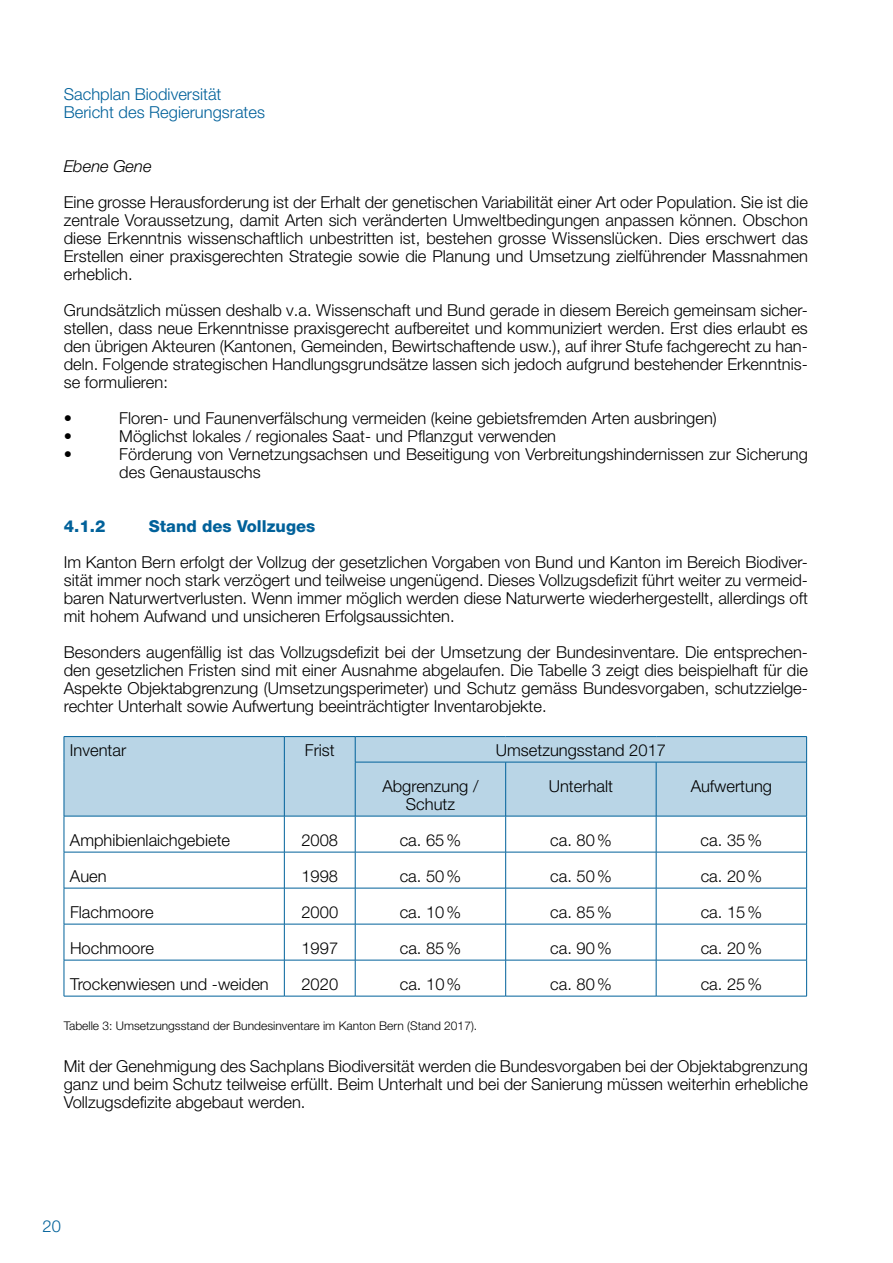
<style>
.page{position:relative;width:893px;height:1263px;background:#fff}
.page>*{position:absolute;margin:0;border:0;box-sizing:border-box;transform-origin:0 0}
.t1{font:300 16.5px/18px "Helvetica Neue LT Pro";color:#000;text-align:justify}
.t2{font:300 16.5px/18px "Helvetica Neue LT Pro";color:#00619a}
.t3{font:800 16.5px "Helvetica Neue LT Pro";color:#00619a}
.t4{font:italic 300 16.5px "Helvetica Neue LT Pro";color:#000}
.t5{font:300 12px "Helvetica Neue LT Pro";color:#000}
</style>
<div class="page">
<div style="left:65px;top:737px;width:741px;height:79px;background:#b9d5e6"></div>
<hr style="left:64px;top:736px;width:220px;height:1px;background:#00619a">
<svg style="left:64px;top:737px;width:1px;height:25px"></svg>
<hr style="left:284px;top:736px;width:71px;height:1px;background:#00619a">
<svg style="left:284px;top:737px;width:1px;height:25px"></svg>
<hr style="left:355px;top:736px;width:151px;height:1px;background:#00619a">
<svg style="left:355px;top:737px;width:1px;height:25px"></svg>
<hr style="left:506px;top:736px;width:150px;height:1px;background:#00619a">
<hr style="left:656px;top:736px;width:151px;height:1px;background:#00619a">
<svg style="left:806px;top:737px;width:1px;height:25px"></svg>
<hr style="left:64px;top:762px;width:1px;height:54px;background:#00619a">
<hr style="left:284px;top:762px;width:1px;height:54px;background:#00619a">
<hr style="left:355px;top:762px;width:151px;height:1px;background:#00619a">
<hr style="left:355px;top:762px;width:1px;height:54px;background:#00619a">
<hr style="left:506px;top:762px;width:150px;height:1px;background:#00619a">
<hr style="left:505px;top:762px;width:1px;height:54px;background:#00619a">
<hr style="left:656px;top:762px;width:151px;height:1px;background:#00619a">
<hr style="left:656px;top:762px;width:1px;height:54px;background:#00619a">
<hr style="left:806px;top:762px;width:1px;height:54px;background:#00619a">
<hr style="left:64px;top:816px;width:220px;height:1px;background:#00619a">
<hr style="left:64px;top:816px;width:1px;height:36px;background:#00619a">
<hr style="left:284px;top:816px;width:71px;height:1px;background:#00619a">
<hr style="left:284px;top:816px;width:1px;height:36px;background:#00619a">
<hr style="left:355px;top:816px;width:151px;height:1px;background:#00619a">
<hr style="left:355px;top:816px;width:1px;height:36px;background:#00619a">
<hr style="left:506px;top:816px;width:150px;height:1px;background:#00619a">
<hr style="left:505px;top:816px;width:1px;height:36px;background:#00619a">
<hr style="left:656px;top:816px;width:151px;height:1px;background:#00619a">
<hr style="left:656px;top:816px;width:1px;height:36px;background:#00619a">
<hr style="left:806px;top:816px;width:1px;height:36px;background:#00619a">
<hr style="left:64px;top:852px;width:220px;height:1px;background:#00619a">
<hr style="left:64px;top:852px;width:1px;height:36px;background:#00619a">
<hr style="left:284px;top:852px;width:71px;height:1px;background:#00619a">
<hr style="left:284px;top:852px;width:1px;height:36px;background:#00619a">
<hr style="left:355px;top:852px;width:151px;height:1px;background:#00619a">
<hr style="left:355px;top:852px;width:1px;height:36px;background:#00619a">
<hr style="left:506px;top:852px;width:150px;height:1px;background:#00619a">
<hr style="left:505px;top:852px;width:1px;height:36px;background:#00619a">
<hr style="left:656px;top:852px;width:151px;height:1px;background:#00619a">
<hr style="left:656px;top:852px;width:1px;height:36px;background:#00619a">
<hr style="left:806px;top:852px;width:1px;height:36px;background:#00619a">
<hr style="left:64px;top:888px;width:220px;height:1px;background:#00619a">
<hr style="left:64px;top:888px;width:1px;height:36px;background:#00619a">
<hr style="left:284px;top:888px;width:71px;height:1px;background:#00619a">
<hr style="left:284px;top:888px;width:1px;height:36px;background:#00619a">
<hr style="left:355px;top:888px;width:151px;height:1px;background:#00619a">
<hr style="left:355px;top:888px;width:1px;height:36px;background:#00619a">
<hr style="left:506px;top:888px;width:150px;height:1px;background:#00619a">
<hr style="left:505px;top:888px;width:1px;height:36px;background:#00619a">
<hr style="left:656px;top:888px;width:151px;height:1px;background:#00619a">
<hr style="left:656px;top:888px;width:1px;height:36px;background:#00619a">
<hr style="left:806px;top:888px;width:1px;height:36px;background:#00619a">
<hr style="left:64px;top:924px;width:220px;height:1px;background:#00619a">
<hr style="left:64px;top:924px;width:1px;height:36px;background:#00619a">
<hr style="left:284px;top:924px;width:71px;height:1px;background:#00619a">
<hr style="left:284px;top:924px;width:1px;height:36px;background:#00619a">
<hr style="left:355px;top:924px;width:151px;height:1px;background:#00619a">
<hr style="left:355px;top:924px;width:1px;height:36px;background:#00619a">
<hr style="left:506px;top:924px;width:150px;height:1px;background:#00619a">
<hr style="left:505px;top:924px;width:1px;height:36px;background:#00619a">
<hr style="left:656px;top:924px;width:151px;height:1px;background:#00619a">
<hr style="left:656px;top:924px;width:1px;height:36px;background:#00619a">
<hr style="left:806px;top:924px;width:1px;height:36px;background:#00619a">
<hr style="left:64px;top:960px;width:220px;height:1px;background:#00619a">
<hr style="left:64px;top:960px;width:1px;height:36px;background:#00619a">
<hr style="left:284px;top:960px;width:71px;height:1px;background:#00619a">
<hr style="left:284px;top:960px;width:1px;height:36px;background:#00619a">
<hr style="left:355px;top:960px;width:151px;height:1px;background:#00619a">
<hr style="left:355px;top:960px;width:1px;height:36px;background:#00619a">
<hr style="left:506px;top:960px;width:150px;height:1px;background:#00619a">
<hr style="left:505px;top:960px;width:1px;height:36px;background:#00619a">
<hr style="left:656px;top:960px;width:151px;height:1px;background:#00619a">
<hr style="left:656px;top:960px;width:1px;height:36px;background:#00619a">
<hr style="left:806px;top:960px;width:1px;height:36px;background:#00619a">
<hr style="left:64px;top:996px;width:220px;height:1px;background:#00619a">
<hr style="left:284px;top:996px;width:71px;height:1px;background:#00619a">
<hr style="left:355px;top:996px;width:151px;height:1px;background:#00619a">
<hr style="left:506px;top:996px;width:150px;height:1px;background:#00619a">
<hr style="left:656px;top:996px;width:151px;height:1px;background:#00619a">
<p class="t2" style="left:64px;top:85px;width:203px">Sachplan Biodiversität<br>Bericht des Regierungsrates</p>
<p class="t4" style="left:64px;top:156px;width:89px">Ebene Gene</p>
<p class="t1" style="left:64px;top:192px;width:746px">Eine grosse Herausforderung ist der Erhalt der genetischen Variabilität einer Art oder Population. Sie ist die zentrale Voraussetzung, damit Arten sich veränderten Umweltbedingungen anpassen können. Obschon diese Erkenntnis wissenschaftlich unbestritten ist, bestehen grosse Wissenslücken. Dies erschwert das Erstellen einer praxisgerechten Strategie sowie die Planung und Umsetzung zielführender Massnahmen erheblich.</p>
<p class="t1" style="left:64px;top:300px;width:746px">Grundsätzlich müssen deshalb v.a. Wissenschaft und Bund gerade in diesem Bereich gemeinsam sicher&shy;stellen, dass neue Erkenntnisse praxisgerecht aufbereitet und kommuniziert werden. Erst dies erlaubt es den übrigen Akteuren (Kantonen, Gemeinden, Bewirtschaftende usw.), auf ihrer Stufe fachgerecht zu han&shy;deln. Folgende strategischen Handlungsgrundsätze lassen sich jedoch aufgrund bestehender Erkenntnis&shy;se formulieren:</p>
<p class="t1" style="left:64px;top:408px;width:10px">•</p>
<p class="t1" style="left:119px;top:408px;width:599px">Floren- und Faunenverfälschung vermeiden (keine gebietsfremden Arten ausbringen)</p>
<p class="t1" style="left:64px;top:426px;width:10px">•</p>
<p class="t1" style="left:119px;top:426px;width:438px">Möglichst lokales / regionales Saat- und Pflanzgut verwenden</p>
<p class="t1" style="left:64px;top:444px;width:10px">•</p>
<p class="t1" style="left:119px;top:444px;width:690px">Förderung von Vernetzungsachsen und Beseitigung von Verbreitungshindernissen zur Sicherung des Genaustauschs</p>
<p class="t3" style="left:64px;top:516px;width:43px">4.1.2</p>
<p class="t3" style="left:149px;top:516px;width:168px">Stand des Vollzuges</p>
<p class="t1" style="left:64px;top:552px;width:746px">Im Kanton Bern erfolgt der Vollzug der gesetzlichen Vorgaben von Bund und Kanton im Bereich Biodiver&shy;sität immer noch stark verzögert und teilweise ungenügend. Dieses Vollzugsdefizit führt weiter zu vermeid&shy;baren Naturwertverlusten. Wenn immer möglich werden diese Naturwerte wiederhergestellt, allerdings oft mit hohem Aufwand und unsicheren Erfolgsaussichten.</p>
<p class="t1" style="left:64px;top:642px;width:746px">Besonders augenfällig ist das Vollzugsdefizit bei der Umsetzung der Bundesinventare. Die entsprechen&shy;den gesetzlichen Fristen sind mit einer Ausnahme abgelaufen. Die Tabelle 3 zeigt dies beispielhaft für die Aspekte Objektabgrenzung (Umsetzungsperimeter) und Schutz gemäss Bundesvorgaben, schutzzielge&shy;rechter Unterhalt sowie Aufwertung beeinträchtigter Inventarobjekte.</p>
<p class="t1" style="left:70px;top:741px;width:58px">Inventar</p>
<p class="t1" style="left:305px;top:741px;width:31px">Frist</p>
<p class="t1" style="left:496px;top:741px;width:172px">Umsetzungsstand 2017</p>
<p class="t1" style="left:382px;top:777px;width:98px;text-align:center">Abgrenzung /<br>Schutz</p>
<p class="t1" style="left:549px;top:777px;width:66px">Unterhalt</p>
<p class="t1" style="left:691px;top:777px;width:83px">Aufwertung</p>
<p class="t1" style="left:70px;top:831px;width:162px">Amphibienlaichgebiete</p>
<p class="t1" style="left:301px;top:831px;width:38px">2008</p>
<p class="t1" style="left:400px;top:831px;width:63px">ca. 65%</p>
<p class="t1" style="left:550px;top:831px;width:63px">ca. 80%</p>
<p class="t1" style="left:701px;top:831px;width:63px">ca. 35%</p>
<p class="t1" style="left:70px;top:867px;width:38px">Auen</p>
<p class="t1" style="left:301px;top:867px;width:38px">1998</p>
<p class="t1" style="left:400px;top:867px;width:63px">ca. 50%</p>
<p class="t1" style="left:550px;top:867px;width:63px">ca. 50%</p>
<p class="t1" style="left:701px;top:867px;width:63px">ca. 20%</p>
<p class="t1" style="left:70px;top:903px;width:85px">Flachmoore</p>
<p class="t1" style="left:301px;top:903px;width:38px">2000</p>
<p class="t1" style="left:400px;top:903px;width:63px">ca. 10%</p>
<p class="t1" style="left:550px;top:903px;width:63px">ca. 85%</p>
<p class="t1" style="left:701px;top:903px;width:63px">ca. 15%</p>
<p class="t1" style="left:70px;top:939px;width:85px">Hochmoore</p>
<p class="t1" style="left:301px;top:939px;width:38px">1997</p>
<p class="t1" style="left:400px;top:939px;width:63px">ca. 85%</p>
<p class="t1" style="left:550px;top:939px;width:63px">ca. 90%</p>
<p class="t1" style="left:701px;top:939px;width:63px">ca. 20%</p>
<p class="t1" style="left:70px;top:975px;width:200px">Trockenwiesen und -weiden</p>
<p class="t1" style="left:301px;top:975px;width:38px">2020</p>
<p class="t1" style="left:400px;top:975px;width:63px">ca. 10%</p>
<p class="t1" style="left:550px;top:975px;width:63px">ca. 80%</p>
<p class="t1" style="left:701px;top:975px;width:63px">ca. 25%</p>
<p class="t5" style="left:64px;top:1018px;width:415px">Tabelle 3: Umsetzungsstand der Bundesinventare im Kanton Bern (Stand 2017).</p>
<p class="t1" style="left:64px;top:1056px;width:746px">Mit der Genehmigung des Sachplans Biodiversität werden die Bundesvorgaben bei der Objektabgrenzung ganz und beim Schutz teilweise erfüllt. Beim Unterhalt und bei der Sanierung müssen weiterhin erhebliche Vollzugsdefizite abgebaut werden.</p>
<p class="t2" style="left:43px;top:1217px;width:20px">20</p>
</div>
